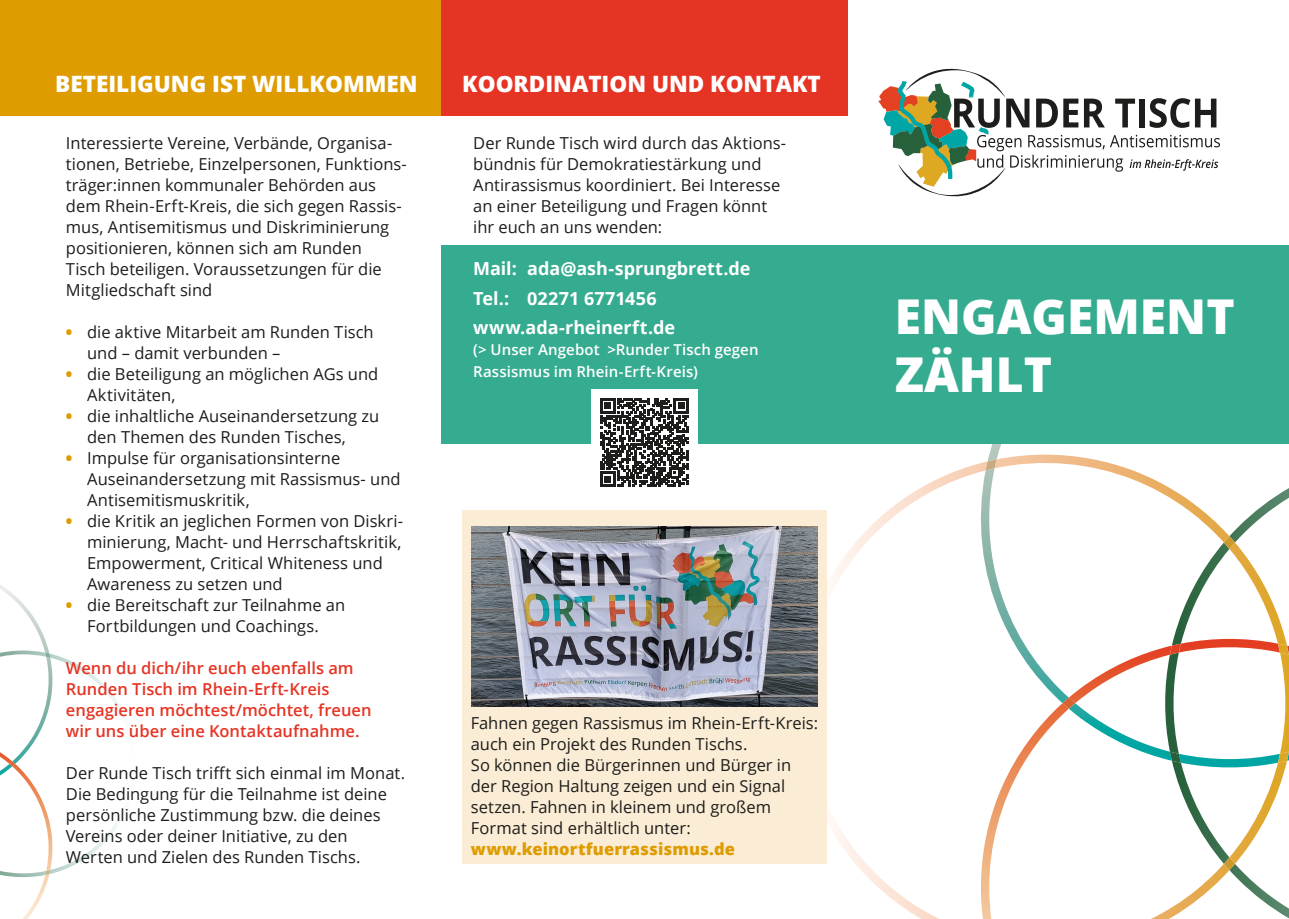
<style>
.page{position:relative;width:1289px;height:919px;background:#fff}
.page>*{position:absolute;margin:0;border:0;box-sizing:border-box;transform-origin:0 0}
.t1{font:800 48px/57.6px "Open Sans";color:#fff}
.t2{font:800 22.5px "Open Sans";color:#fff}
.t3{font:700 18px/29.5px "Open Sans";color:#fff}
.t4{font:16.5px/21px "Open Sans";color:#1d1d1b}
.t5{font:600 16.5px/21px "Open Sans";color:#e63424}
.t6{font:800 16.5px "Open Sans";letter-spacing:.005em;color:#de9c00}
.t7{font:600 15px/21px "Open Sans";letter-spacing:.01em;color:#fff}
.s1{font-weight:800;color:#de9c00}
</style>
<div class="page">
<img style="left:975px;top:443px;width:48px;height:120px">
<img style="left:981px;top:762px;width:307px;height:156px">
<img style="left:858px;top:867px;width:79px;height:51px">
<img style="left:1150px;top:866px;width:79px;height:52px">
<img style="left:826px;top:803px;width:43px;height:64px">
<img style="left:1220px;top:815px;width:47px;height:52px">
<img style="left:1237px;top:762px;width:51px;height:21px">
<img style="left:826px;top:518px;width:51px;height:85px">
<img style="left:877px;top:484px;width:51px;height:47px">
<img style="left:928px;top:454px;width:163px;height:39px">
<img style="left:985px;top:459px;width:303px;height:303px">
<img style="left:1223px;top:536px;width:11px;height:334px">
<svg style="left:1277px;top:643px;width:11px;height:11px"></svg>
<img style="left:0;top:588px;width:49px;height:62px">
<img style="left:0;top:650px;width:121px;height:224px">
<svg style="left:45px;top:652px;width:5px;height:5px"></svg>
<img style="left:0;top:870px;width:45px;height:7px">
<img style="left:0;top:752px;width:24px;height:27px">
<svg style="left:9px;top:761px;width:6px;height:5px"></svg>
<img style="left:22px;top:874px;width:27px;height:44px">
<svg style="left:45px;top:869px;width:5px;height:5px"></svg>
<svg style="left:878px;top:69px;width:341px;height:127px"></svg>
<div style="left:441px;top:245px;width:847px;height:198px;background:#35ac90"></div>
<div style="left:0;top:0;width:441px;height:116px;background:#de9c00"></div>
<div style="left:441px;top:0;width:407px;height:116px;background:#e63424"></div>
<div style="left:462px;top:510px;width:364px;height:353px;background:#faecd5"></div>
<img style="left:471px;top:526px;width:346px;height:180px">
<div style="left:591px;top:389px;width:106px;height:106px;background:#fff"></div>
<svg style="left:600px;top:398px;width:89px;height:89px"></svg>
<h2 class="t2" style="left:55px;top:67px;width:364px">BETEILIGUNG IST WILLKOMMEN</h2>
<h2 class="t2" style="left:462px;top:67px;width:360px">KOORDINATION UND KONTAKT</h2>
<p class="t4" style="left:66px;top:132px;width:342px">Interessierte Vereine, Verbände, Organisa&shy;tionen, Betriebe, Einzelpersonen, Funktions&shy;träger:innen kommunaler Behörden aus dem Rhein-Erft-Kreis, die sich gegen Rassis&shy;mus, Antisemitismus und Diskri minierung positionieren , können sich am Runden<br>Tisch beteiligen. Voraussetzungen für die Mitgliedschaft sind</p>
<p class="t4" style="left:87px;top:321px;width:288px;text-indent:-21px"><span class="s1">•</span> die aktive Mitarbeit am Runden Tisch und – damit verbunden –</p>
<p class="t4" style="left:87px;top:363px;width:293px;text-indent:-21px"><span class="s1">•</span> die Beteiligung an möglichen AGs und<br>Aktivitäten,</p>
<p class="t4" style="left:87px;top:405px;width:294px;text-indent:-21px"><span class="s1">•</span> die inhaltliche Auseinandersetzung zu den Themen des Runden Tisches,</p>
<p class="t4" style="left:87px;top:447px;width:315px;text-indent:-21px"><span class="s1">•</span> Impulse für organisationsinterne<br>Auseinandersetzung mit Rassismus- und<br>Antisemitismuskritik,</p>
<p class="t4" style="left:87px;top:510px;width:317px;text-indent:-21px"><span class="s1">•</span> die Kritik an jeglichen Formen von Diskri&shy;minierung, Macht- und Herr schaftskritik, Empowerment, Critical Whiteness und Awareness zu setzen und</p>
<p class="t4" style="left:66px;top:594px;width:281px;text-align:center"><span class="s1">•</span> die Bereitschaft zur Teilnahme an<br>Fortbildungen und Coachings.</p>
<p class="t5" style="left:66px;top:657px;width:307px">Wenn du dich/ihr euch ebenfalls am Runden Tisch im Rhein-Erft-Kreis engagieren möchtest/möchtet, freuen wir uns über eine Kontaktaufnahme.</p>
<p class="t4" style="left:66px;top:762px;width:340px">Der Runde Tisch trifft sich einmal im Monat.<br>Die Bedingung für die Teilnahme ist deine persönliche Zustimmung bzw. die deines Vereins oder deiner Initiative, zu den Werten und Zielen des Runden Tischs.</p>
<p class="t4" style="left:473px;top:132px;width:314px">Der Runde Tisch wird durch das Aktions&shy;bündnis für Demokratiestärkung und Antirassismus koordiniert. Bei Interesse an einer Beteiligung und Fragen könnt ihr euch an uns wenden:</p>
<p class="t3" style="left:473px;top:254px;width:279px">Mail: ada@ash-sprungbrett.de<br>Tel.: 02271 6771456 www.ada-rheinerft.de</p>
<p class="t7" style="left:473px;top:339px;width:287px">(&gt; Unser Angebot &gt;Runder Tisch gegen<br>Rassismus im Rhein-Erft-Kreis)</p>
<p class="t4" style="left:471px;top:712px;width:349px">Fahnen gegen Rassismus im Rhein-Erft-Kreis: auch ein Projekt des Runden Tischs.<br>So können die Bürgerinnen und Bürger in der Region Haltung zeigen und ein Signal setzen. Fahnen in kleinem und großem Format sind erhältlich unter:</p>
<p class="t6" style="left:471px;top:836px;width:266px">www.keinortfuerrassismus.de</p>
<h1 class="t1" style="left:894px;top:285px;width:341px">ENGAGEMENT<br>ZÄHLT</h1>
</div>
